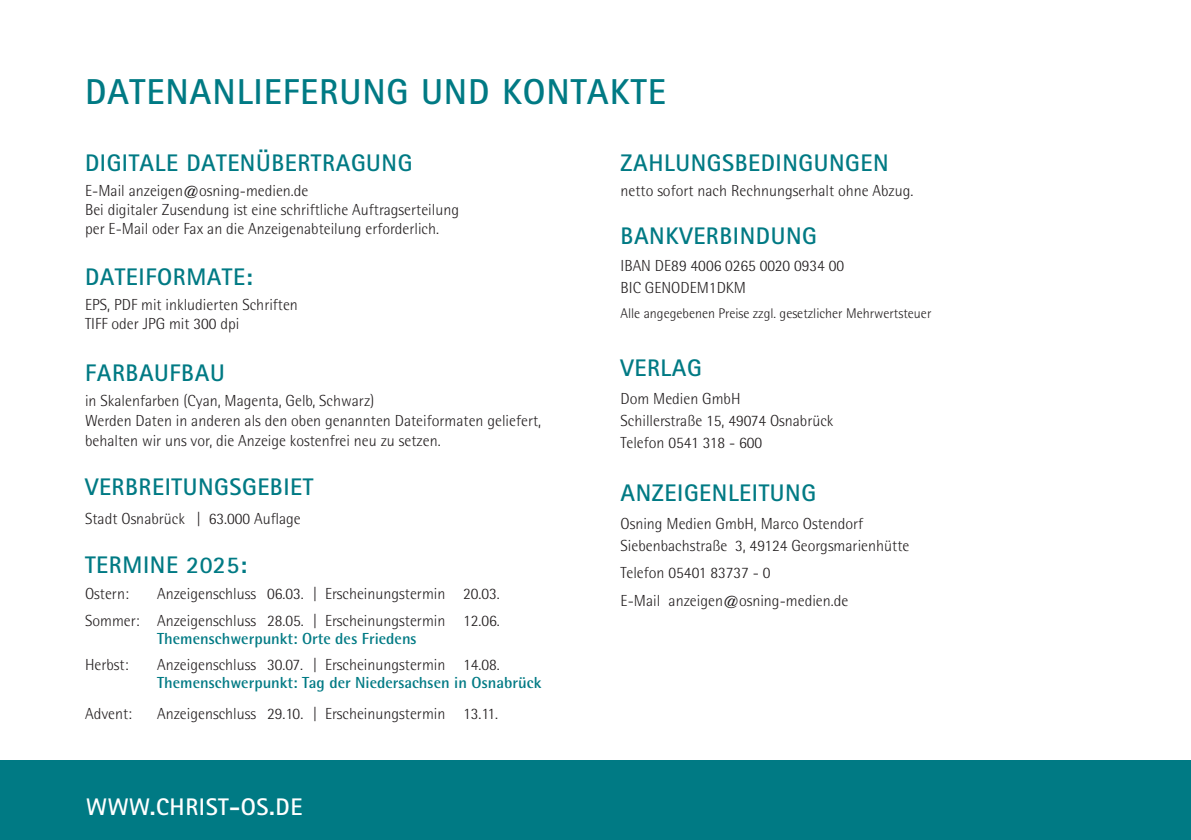
<style>
.page{position:relative;width:1191px;height:840px;background:#fff}
.page>*{position:absolute;margin:0;border:0;box-sizing:border-box;transform-origin:0 0}
.t1{font:700 36px "Rotis Sans Serif Std";letter-spacing:.025em;color:#007a84}
.t2{font:700 24px "Rotis Sans Serif Std";letter-spacing:.025em;color:#007a84}
.t3{font:700 24px "Rotis Sans Serif Std";letter-spacing:.025em;color:#fff}
.t4{font:300 16px/22px "Rotis Semi Sans Std";color:#231f20}
.t5{font:700 16px "Rotis Semi Sans Std";color:#007a84}
.t6{font:300 14px "Rotis Semi Sans Std";color:#231f20}
</style>
<div class="page">
<div style="left:0;top:760px;width:1191px;height:79px;background:#007a84"></div>
<h1 class="t1" style="left:85px;top:69px;width:582px">DATENANLIEFERUNG UND KONTAKTE</h1>
<h2 class="t2" style="left:85px;top:147px;width:329px">DIGITALE DATENÜBERTRAGUNG</h2>
<p class="t4" style="left:85px;top:181px;width:375px;line-height:19px">E-Mail anzeigen@osning-medien.de<br>Bei digitaler Zusendung ist eine schriftliche Auftragserteilung per E-Mail oder Fax an die Anzeigenabteilung erforderlich.</p>
<h2 class="t2" style="left:85px;top:262px;width:169px">DATEIFORMATE:</h2>
<p class="t4" style="left:85px;top:295px;width:214px;line-height:19px">EPS, PDF mit inkludierten Schriften<br>TIFF oder JPG mit 300 dpi</p>
<h2 class="t2" style="left:85px;top:357px;width:141px">FARBAUFBAU</h2>
<p class="t4" style="left:85px;top:391px;width:457px;line-height:20px">in Skalenfarben (Cyan, Magenta, Gelb, Schwarz)<br>Werden Daten in anderen als den oben genannten Dateiformaten geliefert, behalten wir uns vor, die Anzeige kostenfrei neu zu setzen.</p>
<h2 class="t2" style="left:85px;top:471px;width:230px">VERBREITUNGSGEBIET</h2>
<p class="t4" style="left:85px;top:507px;width:217px">Stadt Osnabrück | 63.000 Auflage</p>
<h2 class="t2" style="left:85px;top:549px;width:163px">TERMINE 2025:</h2>
<p class="t4" style="left:85px;top:582px;width:45px">Ostern:</p>
<p class="t4" style="left:85px;top:580px;width:416px;line-height:26.6px;text-align:right">Anzeigenschluss 06.03. | Erscheinungstermin 20.03.<br>Sommer: Anzeigenschluss 28.05. | Erscheinungstermin 12.06.</p>
<p class="t5" style="left:157px;top:628px;width:261px">Themenschwerpunkt: Orte des Friedens</p>
<p class="t4" style="left:85px;top:653px;width:45px">Herbst:</p>
<p class="t4" style="left:157px;top:653px;width:344px">Anzeigenschluss 30.07. | Erscheinungstermin 14.08.</p>
<p class="t5" style="left:157px;top:672px;width:386px">Themenschwerpunkt: Tag der Niedersachsen in Osnabrück</p>
<p class="t4" style="left:85px;top:702px;width:49px">Advent:</p>
<p class="t4" style="left:157px;top:702px;width:342px">Anzeigenschluss 29.10. | Erscheinungstermin 13.11.</p>
<h2 class="t3" style="left:86px;top:791px;width:218px">WWW.CHRIST-OS.DE</h2>
<h2 class="t2" style="left:620px;top:147px;width:270px">ZAHLUNGSBEDINGUNGEN</h2>
<p class="t4" style="left:620px;top:179px;width:294px">netto sofort nach Rechnungserhalt ohne Abzug.</p>
<h2 class="t2" style="left:620px;top:220px;width:198px">BANKVERBINDUNG</h2>
<p class="t4" style="left:620px;top:254px;width:225px">IBAN DE89 4006 0265 0020 0934 00<br>BIC GENODEM1DKM</p>
<p class="t6" style="left:620px;top:305px;width:312px">Alle angegebenen Preise zzgl. gesetzlicher Mehrwertsteuer</p>
<h2 class="t2" style="left:620px;top:353px;width:83px">VERLAG</h2>
<p class="t4" style="left:620px;top:387px;width:214px">Dom Medien GmbH<br>Schillerstraße 15, 49074 Osnabrück<br>Telefon 0541 318 - 600</p>
<h2 class="t2" style="left:620px;top:477px;width:197px">ANZEIGENLEITUNG</h2>
<p class="t4" style="left:620px;top:512px;width:290px">Osning Medien GmbH, Marco Ostendorf<br>Siebenbachstraße 3, 49124 Georgsmarienhütte</p>
<p class="t4" style="left:620px;top:559px;width:229px;line-height:27.6px">Telefon 05401 83737 - 0<br>E-Mail anzeigen@osning-medien.de</p>
</div>
